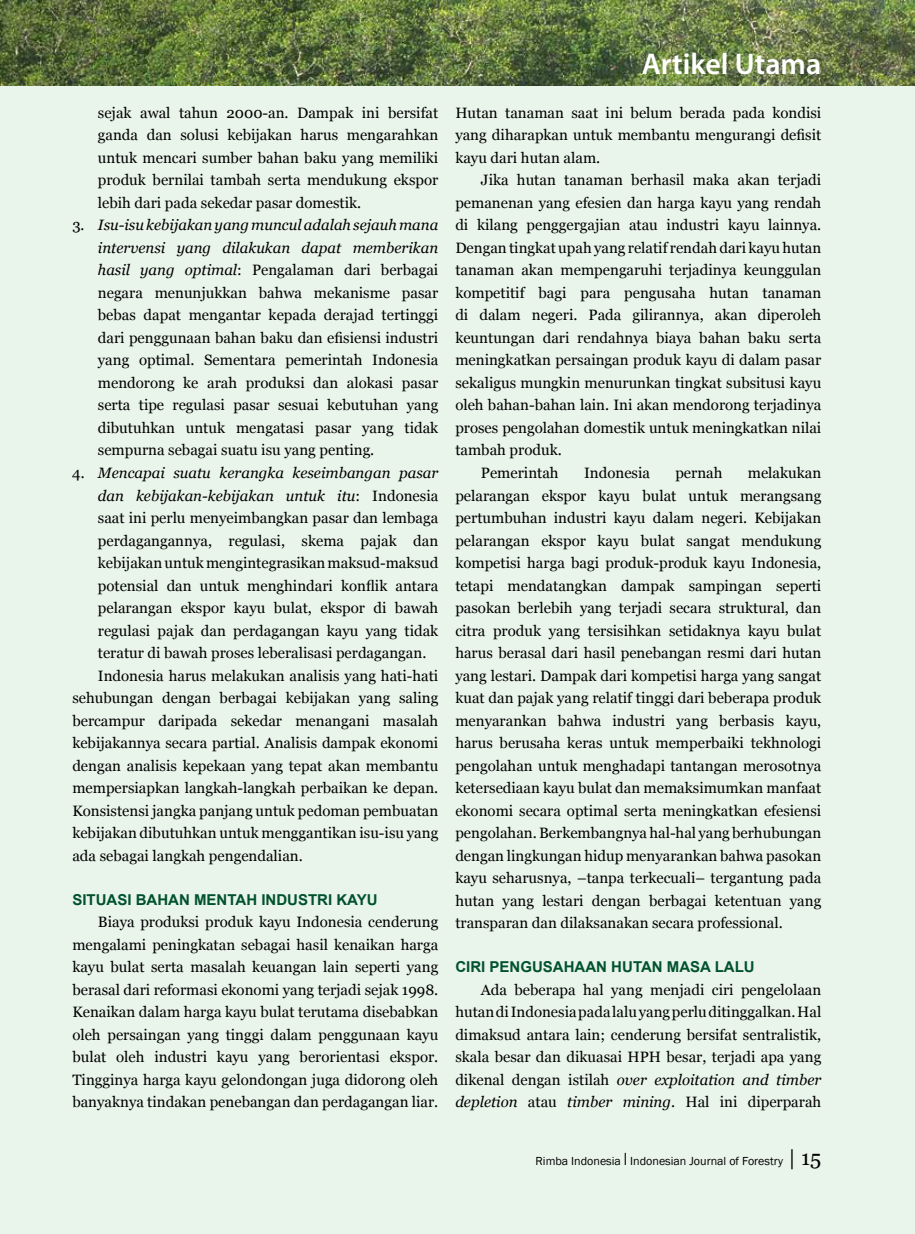
<style>
.page{position:relative;width:915px;height:1234px;background:#fff}
.page>*{position:absolute;margin:0;border:0;box-sizing:border-box;transform-origin:0 0}
.t1{font:600 30px "Myriad Pro";color:#fff}
.t2{font:15px/22.5px "Georgia";color:#000;text-align:justify}
.t3{font:italic 15px "Georgia";color:#000}
.t4{font:700 15px "Arial";color:#00522c}
.t5{font:12px "Franklin Gothic";color:#000}
.s1{font-style:italic}
.s2{font-style:normal}
.s3{font-size:18px}
.s4{font-family:"Georgia";font-size:21px}
</style>
<div class="page">
<div style="left:0;top:0;width:914px;height:1233px;background:#e9f4eb"></div>
<img style="left:0;top:0;width:914px;height:85px">
<p class="t2" style="left:98px;top:101px;width:342px">sejak awal tahun 2000-an. Dampak ini bersifat ganda dan solusi kebijakan harus mengarahkan untuk mencari sumber bahan baku yang memiliki produk bernilai tambah serta mendukung ekspor lebih dari pada sekedar pasar domestik.</p>
<p class="t2" style="left:98px;top:214px;width:342px;text-indent:-25px">3<span class="s1">. Isu-isu kebijakan yang muncul adalah sejauh mana intervensi yang dilakukan dapat memberikan hasil yang optimal</span>: Pengalaman dari berbagai negara menunjukkan bahwa mekanisme pasar bebas dapat mengantar kepada derajad tertinggi dari penggunaan bahan baku dan efisiensi industri yang optimal. Sementara pemerintah Indonesia mendorong ke arah produksi dan alokasi pasar serta tipe regulasi pasar sesuai kebutuhan yang dibutuhkan untuk mengatasi pasar yang tidak sempurna sebagai suatu isu yang penting.</p>
<p class="t3" style="left:72px;top:464px;width:367px"><span class="s2">4</span>. Mencapai suatu kerangka keseimbangan pasar</p>
<p class="t3" style="left:98px;top:486px;width:342px">dan kebijakan-kebijakan untuk itu<span class="s2">: Indonesia</span></p>
<p class="t2" style="left:98px;top:506px;width:342px">saat ini perlu menyeimbangkan pasar dan lembaga</p>
<p class="t2" style="left:98px;top:529px;width:342px">perdagangannya, regulasi, skema pajak dan</p>
<p class="t2" style="left:98px;top:551px;width:342px">kebijakan untuk mengintegrasikan maksud-maksud</p>
<p class="t2" style="left:98px;top:574px;width:342px">potensial dan untuk menghindari konflik antara</p>
<p class="t2" style="left:98px;top:596px;width:342px">pelarangan ekspor kayu bulat, ekspor di bawah</p>
<p class="t2" style="left:98px;top:619px;width:342px">regulasi pajak dan perdagangan kayu yang tidak</p>
<p class="t2" style="left:98px;top:641px;width:330px">teratur di bawah proses leberalisasi perdagangan.</p>
<p class="t2" style="left:98px;top:664px;width:342px">Indonesia harus melakukan analisis yang hati-hati</p>
<p class="t2" style="left:72px;top:686px;width:367px">sehubungan dengan berbagai kebijakan yang saling</p>
<p class="t2" style="left:72px;top:709px;width:367px">bercampur daripada sekedar menangani masalah</p>
<p class="t2" style="left:72px;top:731px;width:367px">kebijakannya secara partial. Analisis dampak ekonomi</p>
<p class="t2" style="left:72px;top:754px;width:367px">dengan analisis kepekaan yang tepat akan membantu</p>
<p class="t2" style="left:72px;top:776px;width:367px">mempersiapkan langkah-langkah perbaikan ke depan.</p>
<p class="t2" style="left:72px;top:799px;width:367px">Konsistensi jangka panjang untuk pedoman pembuatan</p>
<p class="t2" style="left:72px;top:821px;width:367px">kebijakan dibutuhkan untuk menggantikan isu-isu yang</p>
<p class="t2" style="left:72px;top:844px;width:232px">ada sebagai langkah pengendalian.</p>
<p class="t4" style="left:72px;top:890px;width:307px">SITUASI BAHAN MENTAH INDUSTRI KAYU</p>
<p class="t2" style="left:72px;top:910px;width:367px;text-indent:26px">Biaya produksi produk kayu Indonesia cenderung mengalami peningkatan sebagai hasil kenaikan harga kayu bulat serta masalah keuangan lain seperti yang berasal dari reformasi ekonomi yang terjadi sejak 1998.<br>Kenaikan dalam harga kayu bulat terutama disebabkan oleh persaingan yang tinggi dalam penggunaan kayu bulat oleh industri kayu yang berorientasi ekspor.<br>Tingginya harga kayu gelondongan juga didorong oleh banyaknya tindakan penebangan dan perdagangan liar.</p>
<h1 class="t1" style="left:641px;top:44px;width:181px">Artikel Utama</h1>
<p class="t2" style="left:455px;top:101px;width:367px">Hutan tanaman saat ini belum berada pada kondisi yang diharapkan untuk membantu mengurangi defisit kayu dari hutan alam.</p>
<p class="t2" style="left:480px;top:169px;width:342px">Jika hutan tanaman berhasil maka akan terjadi</p>
<p class="t2" style="left:455px;top:191px;width:367px">pemanenan yang efesien dan harga kayu yang rendah</p>
<p class="t2" style="left:455px;top:214px;width:367px">di kilang penggergajian atau industri kayu lainnya.</p>
<p class="t2" style="left:455px;top:236px;width:367px">Dengan tingkat upah yang relatif rendah dari kayu hutan</p>
<p class="t2" style="left:455px;top:259px;width:367px">tanaman akan mempengaruhi terjadinya keunggulan</p>
<p class="t2" style="left:455px;top:281px;width:367px">kompetitif bagi para pengusaha hutan tanaman</p>
<p class="t2" style="left:455px;top:304px;width:367px">di dalam negeri. Pada gilirannya, akan diperoleh</p>
<p class="t2" style="left:455px;top:326px;width:367px">keuntungan dari rendahnya biaya bahan baku serta</p>
<p class="t2" style="left:455px;top:349px;width:367px">meningkatkan persaingan produk kayu di dalam pasar</p>
<p class="t2" style="left:455px;top:371px;width:367px">sekaligus mungkin menurunkan tingkat subsitusi kayu</p>
<p class="t2" style="left:455px;top:394px;width:367px">oleh bahan-bahan lain. Ini akan mendorong terjadinya</p>
<p class="t2" style="left:455px;top:416px;width:367px">proses pengolahan domestik untuk meningkatkan nilai</p>
<p class="t2" style="left:455px;top:439px;width:108px">tambah produk.</p>
<p class="t2" style="left:480px;top:461px;width:79px">Pemerintah</p>
<p class="t2" style="left:583px;top:461px;width:67px">Indonesia</p>
<p class="t2" style="left:675px;top:461px;width:49px">pernah</p>
<p class="t2" style="left:455px;top:461px;width:367px;text-indent:292px">melakukan pelarangan ekspor kayu bulat untuk merangsang pertumbuhan industri kayu dalam negeri. Kebijakan pelarangan ekspor kayu bulat sangat mendukung kompetisi harga bagi produk-produk kayu Indonesia, tetapi mendatangkan dampak sampingan seperti pasokan berlebih yang terjadi secara struktural, dan citra produk yang tersisihkan setidaknya kayu bulat harus berasal dari hasil penebangan resmi dari hutan yang lestari. Dampak dari kompetisi harga yang sangat kuat dan pajak yang relatif tinggi dari beberapa produk menyarankan bahwa industri yang berbasis kayu, harus berusaha keras untuk memperbaiki tekhnologi pengolahan untuk menghadapi tantangan merosotnya ketersediaan kayu bulat dan memaksimumkan manfaat ekonomi secara optimal serta meningkatkan efesiensi pengolahan. Berkembangnya hal-hal yang berhubungan dengan lingkungan hidup menyarankan bahwa pasokan kayu seharusnya, –tanpa terkecuali– tergantung pada hutan yang lestari dengan berbagai ketentuan yang transparan dan dilaksanakan secara professional.</p>
<p class="t4" style="left:455px;top:958px;width:301px">CIRI PENGUSAHAAN HUTAN MASA LALU</p>
<p class="t2" style="left:455px;top:977px;width:367px;text-indent:26px">Ada beberapa hal yang menjadi ciri pengelolaan hutan di Indonesia pada lalu yang perlu ditinggalkan. Hal dimaksud antara lain; cenderung bersifat sentralistik, skala besar dan dikuasai HPH besar, terjadi apa yang dikenal dengan istilah <span class="s1">over exploitation and timber depletion</span> atau <span class="s1">timber mining</span>. Hal ini diperparah</p>
<p class="t5" style="left:535px;top:1153px;width:287px">Rimba Indonesia <span class="s3">I</span> Indonesian Journal of Forestry <span class="s4">| 15</span></p>
</div>
